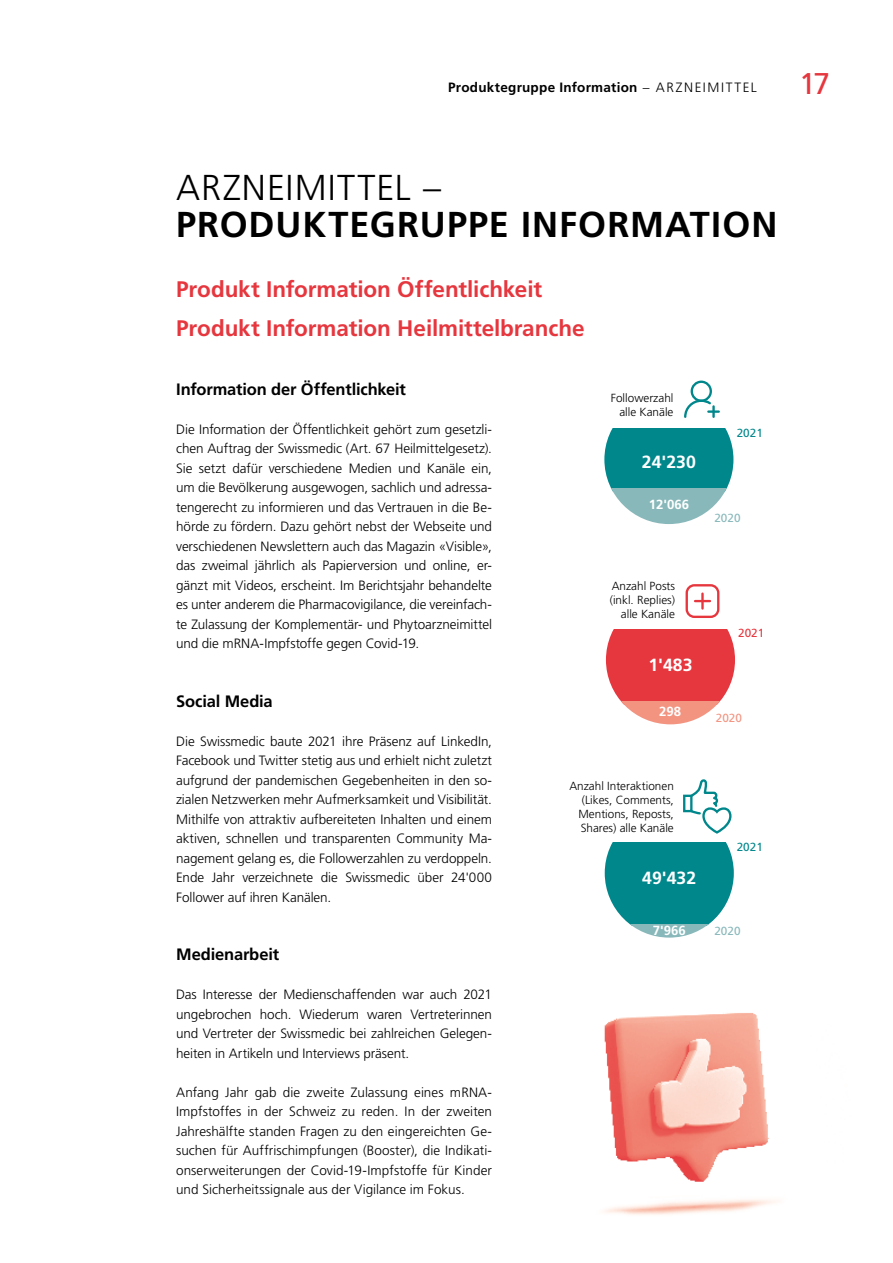
<style>
.page{position:relative;width:893px;height:1263px;background:#fff}
.page>*{position:absolute;margin:0;border:0;box-sizing:border-box;transform-origin:0 0}
.Haupttitel{font:700 36px/37.5px "Frutiger LT Std";letter-spacing:.03em;color:#000}
.t1{font:30px "Frutiger LT Std";color:#e6363e}
.Untertitel{font:700 22.5px "Frutiger LT Std";letter-spacing:-.005em;color:#e6363e}
.t2{font:700 17.7px "Frutiger LT Std";color:#fff}
.Untertitel_2{font:700 16.5px "Frutiger LT Std";letter-spacing:-.01em;color:#000}
.Grundtext{font:300 13.5px/19.5px "Frutiger LT Std";letter-spacing:-.005em;color:#000;text-align:justify}
.t3{font:700 13.5px "Frutiger LT Std";letter-spacing:.02em;color:#000}
.t4{font:700 13.2px "Frutiger LT Std";color:#fff}
.t5{font:300 11.7px/14.1px "Frutiger LT Std";color:#000;text-align:right}
.t6{font:11.7px "Frutiger LT Std";color:#00878c}
.t7{font:11.7px "Frutiger LT Std";color:#89b8ba}
.t8{font:11.7px "Frutiger LT Std";color:#e6363e}
.t9{font:11.7px "Frutiger LT Std";color:#f39481}
.s1{font-weight:300}
</style>
<div class="page">
<img style="left:604px;top:1013px;width:172px;height:202px">
<div style="left:604px;top:429px;width:129px;height:63px;background:#00878c"></div>
<svg style="left:604px;top:488px;width:129px;height:36px;fill:#89b8ba"></svg>
<div style="left:691px;top:381px;width:21px;height:21px;border:2px solid #00878c;border-radius:50%"></div>
<svg style="left:684px;top:398px;width:35px;height:20px"></svg>
<div style="left:606px;top:629px;width:129px;height:76px;background:#e6363e"></div>
<svg style="left:606px;top:701px;width:129px;height:23px;fill:#f39481"></svg>
<div style="left:686px;top:584px;width:33px;height:34px;border:2px solid #e6363e;border-radius:8px"></div>
<hr style="left:701px;top:594px;width:3px;height:14px;background:#e6363e">
<svg style="left:695px;top:600px;width:15px;height:2px"></svg>
<div style="left:605px;top:842px;width:129px;height:84px;background:#00878c"></div>
<svg style="left:605px;top:924px;width:129px;height:14px"></svg>
<svg style="left:683px;top:779px;width:49px;height:55px"></svg>
<p class="t3" style="left:448px;top:80px;width:310px">Produktegruppe Information <span class="s1">– ARZNEIMITTEL</span></p>
<h2 class="t1" style="left:799px;top:66px;width:33px">17</h2>
<p class="Haupttitel" style="left:176px;top:169px;width:603px"><span class="s1">ARZNEIMITTEL –<br></span>PRODUKTEGRUPPE INFORMATION</p>
<p class="Untertitel" style="left:176px;top:276px;width:367px">Produkt Information Öffentlichkeit</p>
<p class="Untertitel" style="left:176px;top:315px;width:410px">Produkt Information Heilmittelbranche</p>
<p class="Untertitel_2" style="left:176px;top:379px;width:231px">Information der Öffentlichkeit</p>
<p class="Grundtext" style="left:176px;top:420px;width:317px">Die Information der Öffentlichkeit gehört zum gesetzli&shy;chen Auftrag der Swissmedic (Art. 67 Heilmittelgesetz).<br>Sie setzt dafür verschiedene Medien und Kanäle ein, um die Bevölkerung ausgewogen, sachlich und adressa&shy;tengerecht zu informieren und das Vertrauen in die Be&shy;hörde zu fördern. Dazu gehört nebst der Webseite und verschiedenen Newslettern auch das Magazin «Visible», das zweimal jährlich als Papierversion und online, er&shy;gänzt mit Videos, erscheint. Im Berichtsjahr behandelte es unter anderem die Pharmacovigilance, die vereinfach&shy;te Zulassung der Komplementär- und Phytoarzneimittel und die mRNA-Impfstoffe gegen Covid-19.</p>
<p class="Untertitel_2" style="left:176px;top:691px;width:98px">Social Media</p>
<p class="Grundtext" style="left:176px;top:732px;width:317px">Die Swissmedic baute 2021 ihre Präsenz auf LinkedIn, Facebook und Twitter stetig aus und erhielt nicht zuletzt aufgrund der pandemischen Gegebenheiten in den so&shy;zialen Netzwerken mehr Aufmerksamkeit und Visibilität.<br>Mithilfe von attraktiv aufbereiteten Inhalten und einem aktiven, schnellen und transparenten Community Ma&shy;nagement gelang es, die Followerzahlen zu verdoppeln.<br>Ende Jahr verzeichnete die Swissmedic über 24'000<br>Follower auf ihren Kanälen.</p>
<p class="Untertitel_2" style="left:176px;top:945px;width:105px">Medienarbeit</p>
<p class="Grundtext" style="left:176px;top:985px;width:317px">Das Interesse der Medienschaffenden war auch 2021 ungebrochen hoch. Wiederum waren Vertreterinnen und Vertreter der Swissmedic bei zahlreichen Gelegen&shy;heiten in Artikeln und Interviews präsent.</p>
<p class="Grundtext" style="left:176px;top:1083px;width:317px">Anfang Jahr gab die zweite Zulassung eines mRNA-Impfstoffes in der Schweiz zu reden. In der zweiten Jahreshälfte standen Fragen zu den eingereichten Ge&shy;suchen für Auffrischimpfungen (Booster), die Indikati&shy;onserweiterungen der Covid-19-Impfstoffe für Kinder und Sicherheitssignale aus der Vigilance im Fokus.</p>
<p class="t5" style="left:611px;top:391px;width:64px">Followerzahl alle Kanäle</p>
<p class="t2" style="left:642px;top:451px;width:55px">24'230</p>
<p class="t4" style="left:649px;top:497px;width:42px">12'066</p>
<p class="t6" style="left:737px;top:426px;width:28px">2021</p>
<p class="t7" style="left:714px;top:511px;width:28px">2020</p>
<p class="t5" style="left:610px;top:579px;width:67px">Anzahl Posts (inkl. Replies) alle Kanäle</p>
<p class="t2" style="left:648px;top:654px;width:46px">1'483</p>
<p class="t4" style="left:659px;top:704px;width:24px">298</p>
<p class="t8" style="left:738px;top:626px;width:28px">2021</p>
<p class="t9" style="left:716px;top:711px;width:28px">2020</p>
<p class="t5" style="left:578px;top:779px;width:97px;text-align:justify;text-indent:-9px">Anzahl Interaktionen (Likes, Comments, Mentions, Reposts, Shares) alle Kanäle</p>
<p class="t2" style="left:642px;top:867px;width:55px">49'432</p>
<p class="t4" style="left:653px;top:923px;width:35px">7'966</p>
<p class="t6" style="left:737px;top:839px;width:28px">2021</p>
<p class="t7" style="left:714px;top:924px;width:28px">2020</p>
</div>
